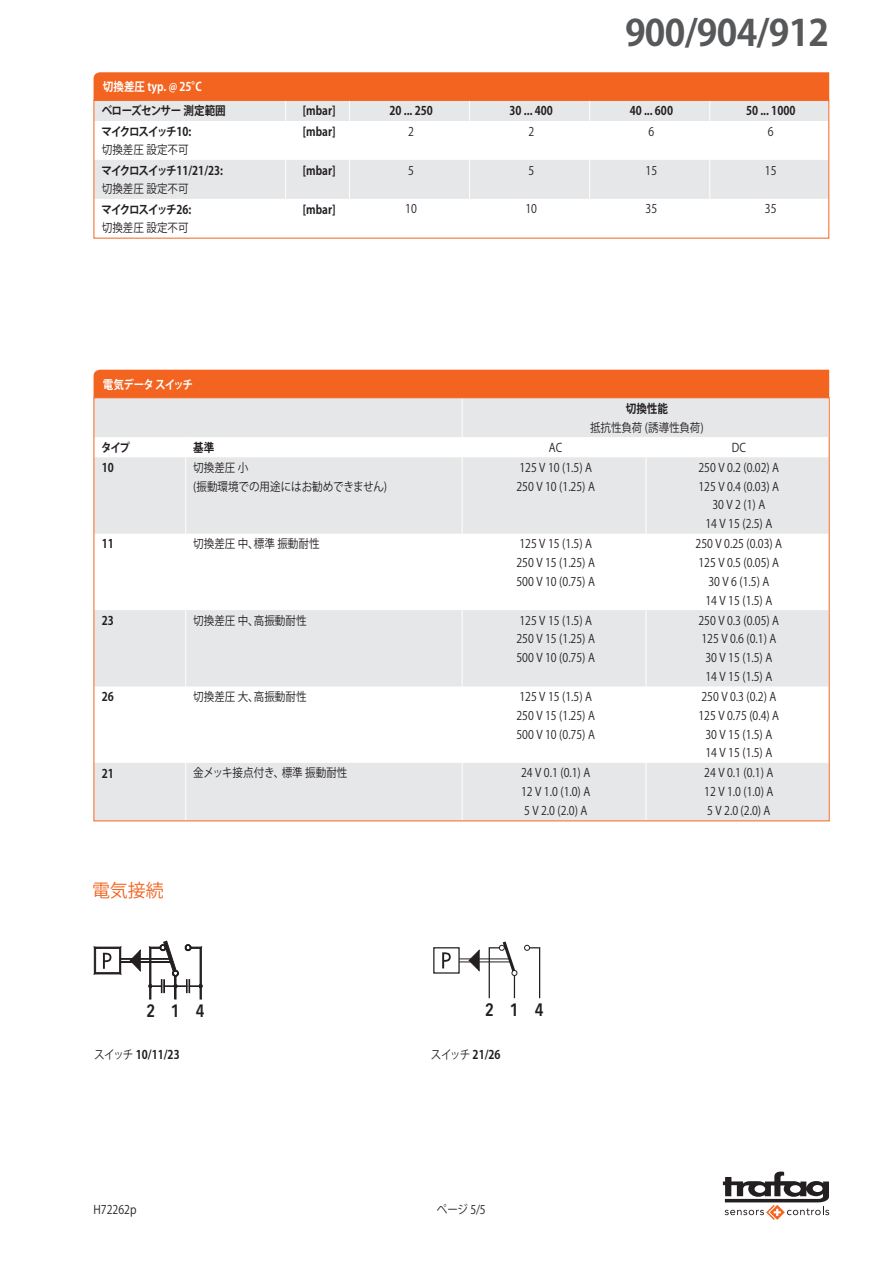
<style>
.page{position:relative;width:893px;height:1263px;background:#fff}
.page>*{position:absolute;margin:0;border:0;box-sizing:border-box;transform-origin:0 0}
.t1{font:700 36px "Koz Go Pro";letter-spacing:-.02em;color:#57585a}
.t2{font:18px "Koz Go Pro";color:#f36421}
.t3{font:600 condensed 17.85px "Avenir Next LT Pro";color:#231f20}
.t4{font:600 condensed 17.7px "Avenir Next LT Pro";color:#231f20}
.t5{font:12px/18.8px "Koz Go Pro";color:#231f20;scale:.88 1}
.t6{font:700 12px "Koz Go Pro";color:#231f20;scale:.88 1}
.t7{font:700 12px "Koz Go Pro";letter-spacing:-.1em;color:#231f20;scale:.88 1}
.t8{font:700 12px "Koz Go Pro";letter-spacing:-.09em;color:#231f20;scale:.88 1}
.t9{font:700 12px "Koz Go Pro";color:#fff;scale:.88 1}
.t10{font:700 12px "Koz Go Pro";letter-spacing:-.05em;color:#231f20;scale:.88 1}
.t11{font:700 12px "Koz Go Pro";letter-spacing:-.06em;color:#fff;scale:.88 1}
.s1{font-weight:400}
</style>
<div class="page">
<svg style="left:723px;top:1171px;width:106px;height:49px"></svg>
<div style="left:96px;top:160px;width:731px;height:39px;background:#e6e7e9"></div>
<svg style="left:94px;top:72px;width:735px;height:49px;background:#ed9973"></svg>
<hr style="left:285px;top:160px;width:1px;height:39px;background:#fff">
<hr style="left:349px;top:160px;width:1px;height:39px;background:#fff">
<hr style="left:469px;top:160px;width:1px;height:39px;background:#fff">
<hr style="left:589px;top:160px;width:1px;height:39px;background:#fff">
<hr style="left:709px;top:160px;width:1px;height:39px;background:#fff">
<div style="left:94px;top:100px;width:735px;height:138px;border:1px solid #f36421"></div>
<div style="left:94px;top:370px;width:735px;height:27px;background:#f36421"></div>
<svg style="left:96px;top:399px;width:732px;height:420px;fill:#e6e7e9"></svg>
<hr style="left:462px;top:398px;width:1px;height:39px;background:#fff">
<svg style="left:185px;top:437px;width:1px;height:20px"></svg>
<svg style="left:462px;top:437px;width:1px;height:20px"></svg>
<svg style="left:646px;top:437px;width:1px;height:20px"></svg>
<hr style="left:185px;top:457px;width:1px;height:77px;background:#fff">
<hr style="left:462px;top:457px;width:1px;height:77px;background:#fff">
<hr style="left:646px;top:457px;width:1px;height:77px;background:#fff">
<hr style="left:185px;top:534px;width:1px;height:76px;background:#fff">
<hr style="left:462px;top:534px;width:1px;height:76px;background:#fff">
<hr style="left:646px;top:534px;width:1px;height:76px;background:#fff">
<hr style="left:185px;top:610px;width:1px;height:76px;background:#fff">
<hr style="left:462px;top:610px;width:1px;height:76px;background:#fff">
<hr style="left:646px;top:610px;width:1px;height:76px;background:#fff">
<hr style="left:185px;top:686px;width:1px;height:77px;background:#fff">
<hr style="left:462px;top:686px;width:1px;height:77px;background:#fff">
<hr style="left:646px;top:686px;width:1px;height:77px;background:#fff">
<hr style="left:185px;top:763px;width:1px;height:57px;background:#fff">
<hr style="left:462px;top:763px;width:1px;height:57px;background:#fff">
<hr style="left:646px;top:763px;width:1px;height:57px;background:#fff">
<div style="left:120px;top:962px;width:52px;height:1px;border:1px solid #231f20"></div>
<div style="left:120px;top:958px;width:51px;height:1px;border:1px solid #231f20"></div>
<svg style="left:130px;top:950px;width:10px;height:21px"></svg>
<svg style="left:149px;top:941px;width:53px;height:58px"></svg>
<svg style="left:94px;top:947px;width:27px;height:27px"></svg>
<hr style="left:459px;top:962px;width:52px;height:1px;background:#231f20">
<hr style="left:459px;top:959px;width:51px;height:1px;background:#231f20">
<div style="left:433px;top:947px;width:27px;height:27px;border:1px solid #231f20"></div>
<svg style="left:488px;top:941px;width:29px;height:58px"></svg>
<svg style="left:468px;top:949px;width:12px;height:23px"></svg>
<svg style="left:524px;top:945px;width:17px;height:54px"></svg>
<svg style="left:442px;top:952px;width:9px;height:16px"></svg>
<h1 class="t1" style="left:625px;top:10px;width:206px">900/904/912</h1>
<p class="t9" style="left:103px;top:79px;width:114px">切換差圧 typ. @ 25°C</p>
<p class="t10" style="left:102px;top:103px;width:143px">ベローズセンサー測定範囲</p>
<p class="t6" style="left:303px;top:103px;width:39px">[mbar]</p>
<p class="t6" style="left:389px;top:103px;width:51px">20 ... 250</p>
<p class="t6" style="left:510px;top:103px;width:51px">30 ... 400</p>
<p class="t6" style="left:630px;top:103px;width:51px">40 ... 600</p>
<p class="t6" style="left:746px;top:103px;width:58px">50 ... 1000</p>
<p class="t7" style="left:102px;top:123px;width:103px">マイクロスイッチ10:</p>
<p class="t5" style="left:102px;top:141px;width:100px">切換差圧 設定不可</p>
<p class="t6" style="left:303px;top:123px;width:39px">[mbar]</p>
<p class="t5" style="left:408px;top:122px;width:8px">2</p>
<p class="t5" style="left:528px;top:122px;width:8px">2</p>
<p class="t5" style="left:648px;top:122px;width:8px">6</p>
<p class="t5" style="left:768px;top:122px;width:8px">6</p>
<p class="t8" style="left:102px;top:162px;width:140px">マイクロスイッチ11/21/23:</p>
<p class="t5" style="left:102px;top:180px;width:100px">切換差圧 設定不可</p>
<p class="t7" style="left:102px;top:201px;width:103px">マイクロスイッチ26:</p>
<p class="t5" style="left:102px;top:219px;width:100px">切換差圧 設定不可</p>
<p class="t11" style="left:103px;top:376px;width:104px">電気データスイッチ</p>
<p class="t6" style="left:303px;top:162px;width:39px">[mbar]</p>
<p class="t5" style="left:408px;top:161px;width:8px">5</p>
<p class="t5" style="left:528px;top:161px;width:8px">5</p>
<p class="t5" style="left:646px;top:161px;width:15px">15</p>
<p class="t5" style="left:765px;top:161px;width:15px">15</p>
<p class="t6" style="left:303px;top:201px;width:39px">[mbar]</p>
<p class="t5" style="left:405px;top:200px;width:15px">10</p>
<p class="t5" style="left:525px;top:200px;width:15px">10</p>
<p class="t5" style="left:646px;top:200px;width:15px">35</p>
<p class="t5" style="left:765px;top:200px;width:15px">35</p>
<p class="t6" style="left:626px;top:401px;width:50px">切換性能</p>
<p class="t5" style="left:590px;top:418px;width:131px">抵抗性負荷 (誘導性負荷)</p>
<p class="t6" style="left:101px;top:440px;width:34px">タイプ</p>
<p class="t6" style="left:193px;top:440px;width:26px">基準</p>
<p class="t5" style="left:549px;top:438px;width:17px">AC</p>
<p class="t5" style="left:732px;top:438px;width:17px">DC</p>
<p class="t6" style="left:102px;top:460px;width:15px">10</p>
<p class="t5" style="left:193px;top:458px;width:222px">切換差圧 小<br>(振動環境での用途にはお勧めできません)</p>
<p class="t5" style="left:516px;top:458px;width:91px">125 V 10 (1.5) A<br>250 V 10 (1.25) A</p>
<p class="t5" style="left:698px;top:458px;width:93px;text-align:center">250 V 0.2 (0.02) A<br>125 V 0.4 (0.03) A<br>30 V 2 (1) A<br>14 V 15 (2.5) A</p>
<p class="t6" style="left:102px;top:536px;width:15px">11</p>
<p class="t5" style="left:193px;top:535px;width:145px">切換差圧 中、標準 振動耐性</p>
<p class="t5" style="left:516px;top:535px;width:91px">125 V 15 (1.5) A<br>250 V 15 (1.25) A<br>500 V 10 (0.75) A</p>
<p class="t5" style="left:696px;top:535px;width:100px;text-align:center">250 V 0.25 (0.03) A<br>125 V 0.5 (0.05) A<br>30 V 6 (1.5) A<br>14 V 15 (1.5) A</p>
<p class="t6" style="left:102px;top:613px;width:15px">23</p>
<p class="t5" style="left:193px;top:611px;width:130px">切換差圧 中、高振動耐性</p>
<p class="t5" style="left:516px;top:611px;width:91px">125 V 15 (1.5) A<br>250 V 15 (1.25) A<br>500 V 10 (0.75) A</p>
<p class="t5" style="left:698px;top:611px;width:93px;text-align:center">250 V 0.3 (0.05) A<br>125 V 0.6 (0.1) A<br>30 V 15 (1.5) A<br>14 V 15 (1.5) A</p>
<p class="t6" style="left:102px;top:689px;width:15px">26</p>
<p class="t5" style="left:193px;top:688px;width:130px">切換差圧 大、高振動耐性</p>
<p class="t5" style="left:516px;top:688px;width:91px">125 V 15 (1.5) A<br>250 V 15 (1.25) A<br>500 V 10 (0.75) A</p>
<p class="t5" style="left:698px;top:688px;width:93px;text-align:center">250 V 0.3 (0.2) A<br>125 V 0.75 (0.4) A<br>30 V 15 (1.5) A<br>14 V 15 (1.5) A</p>
<p class="t6" style="left:102px;top:765px;width:15px">21</p>
<p class="t5" style="left:193px;top:764px;width:177px">金メッキ接点付き、標準 振動耐性</p>
<p class="t5" style="left:521px;top:764px;width:80px;text-align:justify">24 V 0.1 (0.1) A 12 V 1.0 (1.0) A 5 V 2.0 (2.0) A</p>
<p class="t5" style="left:704px;top:764px;width:80px;text-align:justify">24 V 0.1 (0.1) A 12 V 1.0 (1.0) A 5 V 2.0 (2.0) A</p>
<h2 class="t2" style="left:92px;top:879px;width:73px">電気接続</h2>
<h3 class="t4" style="left:146px;top:1000px;width:60px">214</h3>
<h3 class="t3" style="left:485px;top:999px;width:60px">214</h3>
<p class="t6" style="left:94px;top:1047px;width:99px"><span class="s1">スイッチ</span> 10/11/23</p>
<p class="t6" style="left:431px;top:1047px;width:81px"><span class="s1">スイッチ</span> 21/26</p>
<p class="t5" style="left:94px;top:1200px;width:50px">H72262p</p>
<p class="t5" style="left:437px;top:1201px;width:57px">ページ 5/5</p>
</div>
